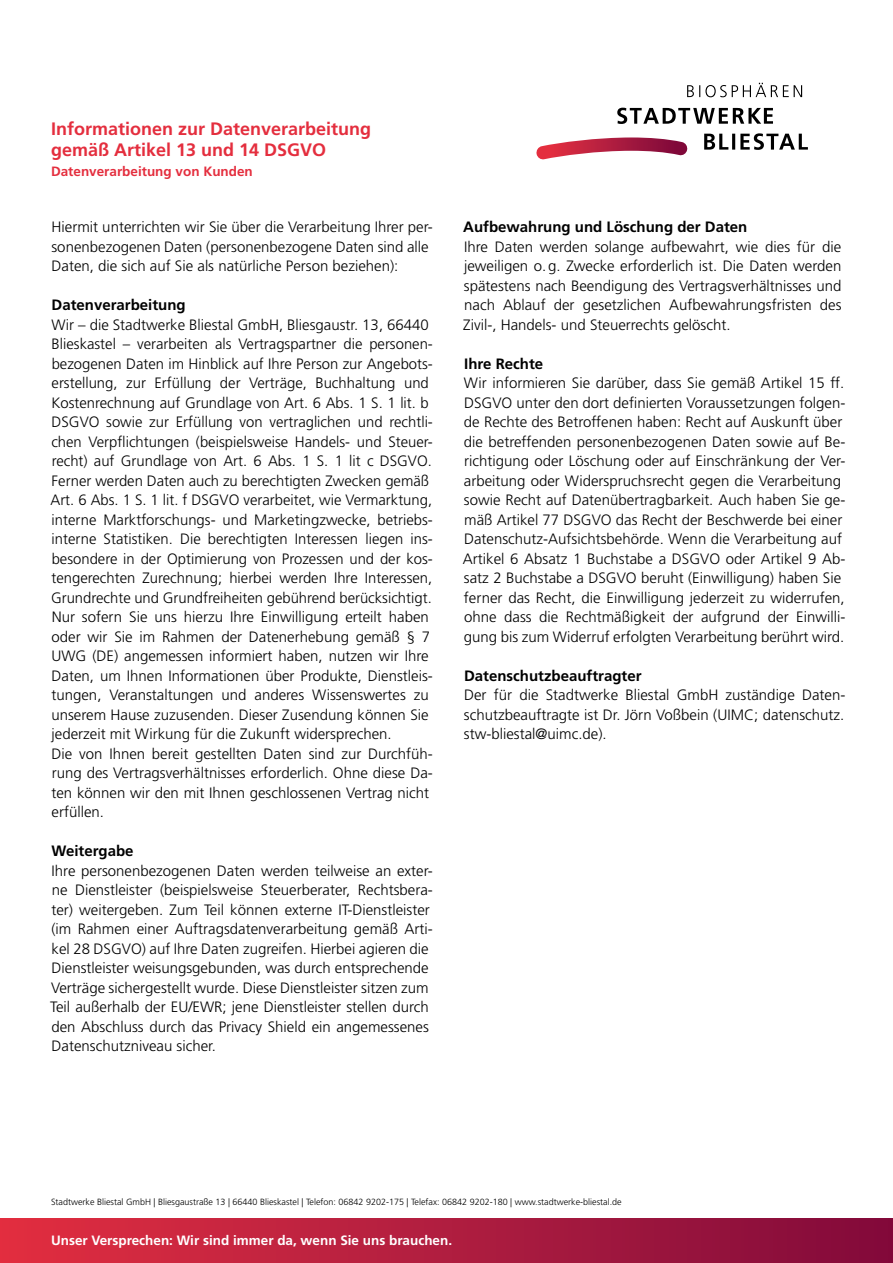
<style>
.page{position:relative;width:893px;height:1263px;background:#fff}
.page>*{position:absolute;margin:0;border:0;box-sizing:border-box;transform-origin:0 0}
.t1{font:700 18px/21.6px "Frutiger LT Std";color:#e42e3e}
.t2{font:300 15px/19.5px "Frutiger LT Std";color:#000}
.t3{font:700 15px "Frutiger LT Std";color:#000}
.t4{font:700 13.5px "Frutiger LT Std";color:#fff}
.t5{font:700 13.5px "Frutiger LT Std";color:#e42e3e}
.t6{font:300 9px "Frutiger LT Std";color:#000}
</style>
<div class="page">
<div style="left:0;top:1218px;width:893px;height:45px;background:linear-gradient(to right,#e12f41,#810b3b)"></div>
<svg style="left:687px;top:83px;width:115px;height:14px"></svg>
<svg style="left:704px;top:133px;width:104px;height:17px"></svg>
<svg style="left:536px;top:137px;width:152px;height:23px"></svg>
<svg style="left:617px;top:108px;width:156px;height:16px"></svg>
<p class="t1" style="left:51px;top:118px;width:322px">Informationen zur Datenverarbeitung gemäß Artikel 13 und 14 DSGVO</p>
<p class="t5" style="left:51px;top:163px;width:203px">Datenverarbeitung von Kunden</p>
<p class="t2" style="left:51px;top:218px;width:383px">Hiermit unterrichten wir Sie über die Verarbeitung Ihrer per&shy;sonenbezogenen Daten (personenbezogene Daten sind alle<br>Daten, die sich auf Sie als natürliche Person beziehen):</p>
<p class="t3" style="left:52px;top:296px;width:136px">Datenverarbeitung</p>
<p class="t2" style="left:50px;top:315px;width:384px">Wir – die Stadtwerke Bliestal GmbH, Bliesgaustr. 13, 66440<br>Blieskastel – verarbeiten als Vertragspartner die personen&shy;bezogenen Daten im Hinblick auf Ihre Person zur Angebots&shy;erstellung, zur Erfüllung der Verträge, Buchhaltung und Kostenrechnung auf Grundlage von Art. 6 Abs. 1 S. 1 lit. b DSGVO sowie zur Erfüllung von vertraglichen und rechtli&shy;chen Verpflichtungen (beispielsweise Handels- und Steuer&shy;recht) auf Grundlage von Art. 6 Abs. 1 S. 1 lit c DSGVO.<br>Ferner werden Daten auch zu berechtigten Zwecken gemäß Art. 6 Abs. 1 S. 1 lit. f DSGVO verarbeitet, wie Vermarktung, interne Marktforschungs- und Marketingzwecke, betriebs&shy;interne Statistiken. Die berechtigten Interessen liegen ins&shy;besondere in der Optimierung von Prozessen und der kos&shy;tengerechten Zurechnung; hierbei werden Ihre Interessen, Grundrechte und Grundfreiheiten gebührend berücksichtigt.<br>Nur sofern Sie uns hierzu Ihre Einwilligung erteilt haben oder wir Sie im Rahmen der Datenerhebung gemäß § 7<br>UWG (DE) angemessen informiert haben, nutzen wir Ihre Daten, um Ihnen Informationen über Produkte, Dienstleis&shy;tungen, Veranstaltungen und anderes Wissenswertes zu unserem Hause zuzusenden. Dieser Zusendung können Sie jederzeit mit Wirkung für die Zukunft widersprechen.<br>Die von Ihnen bereit gestellten Daten sind zur Durchfüh&shy;rung des Vertragsverhältnisses erforderlich. Ohne diese Da&shy;ten können wir den mit Ihnen geschlossenen Vertrag nicht erfüllen.</p>
<p class="t3" style="left:51px;top:842px;width:84px">Weitergabe</p>
<p class="t2" style="left:50px;top:861px;width:384px">Ihre personenbezogenen Daten werden teilweise an exter&shy;ne Dienstleister (beispielsweise Steuerberater, Rechtsbera&shy;ter) weitergeben. Zum Teil können externe IT-Dienstleister (im Rahmen einer Auftragsdatenverarbeitung gemäß Arti&shy;kel 28 DSGVO) auf Ihre Daten zugreifen. Hierbei agieren die Dienstleister weisungsgebunden, was durch entsprechende Verträge sichergestellt wurde. Diese Dienstleister sitzen zum Teil außerhalb der EU/EWR; jene Dienstleister stellen durch den Abschluss durch das Privacy Shield ein angemessenes Datenschutzniveau sicher.</p>
<p class="t3" style="left:463px;top:218px;width:286px">Aufbewahrung und Löschung der Daten</p>
<p class="t2" style="left:463px;top:237px;width:380px;text-align:justify">Ihre Daten werden solange aufbewahrt, wie dies für die jeweiligen o.g. Zwecke erforderlich ist. Die Daten werden spätestens nach Beendigung des Vertragsverhältnisses und nach Ablauf der gesetzlichen Aufbewahrungsfristen des Zivil- , Handels- und Steuerrechts gelöscht.</p>
<p class="t3" style="left:464px;top:355px;width:80px">Ihre Rechte</p>
<p class="t2" style="left:463px;top:374px;width:384px">Wir informieren Sie darüber, dass Sie gemäß Artikel 15 ff.<br>DSGVO unter den dort definierten Voraussetzungen folgen&shy;de Rechte des Betroffenen haben: Recht auf Auskunft über die betreffenden personenbezogenen Daten sowie auf Be&shy;richtigung oder Löschung oder auf Einschränkung der Ver&shy;arbeitung oder Widerspruchsrecht gegen die Verarbeitung sowie Recht auf Datenübertragbarkeit. Auch haben Sie ge&shy;mäß Artikel 77 DSGVO das Recht der Beschwerde bei einer Datenschutz-Aufsichtsbehörde. Wenn die Verarbeitung auf Artikel 6 Absatz 1 Buchstabe a DSGVO oder Artikel 9 Ab&shy;satz 2 Buchstabe a DSGVO beruht (Einwilligung) haben Sie ferner das Recht, die Einwilligung jederzeit zu widerrufen, ohne dass die Rechtmäßigkeit der aufgrund der Einwilli&shy;gung bis zum Widerruf erfolgten Verarbeitung berührt wird.</p>
<p class="t3" style="left:464px;top:667px;width:179px">Datenschutzbeauftragter</p>
<p class="t2" style="left:464px;top:686px;width:383px;text-align:justify">Der für die Stadtwerke Bliestal GmbH zuständige Daten&shy;schutzbeauftragte ist Dr. Jörn Voßbein (UIMC; datenschutz. stw-bliestal@uimc.de).</p>
<p class="t6" style="left:51px;top:1197px;width:572px">Stadtwerke Bliestal GmbH | Bliesgaustraße 13 | 66440 Blieskastel | Telefon: 06842 9202-175 | Telefax: 06842 9202-180 | www.stadtwerke-bliestal.de</p>
<p class="t4" style="left:51px;top:1233px;width:403px">Unser Versprechen: Wir sind immer da, wenn Sie uns brauchen.</p>
</div>
